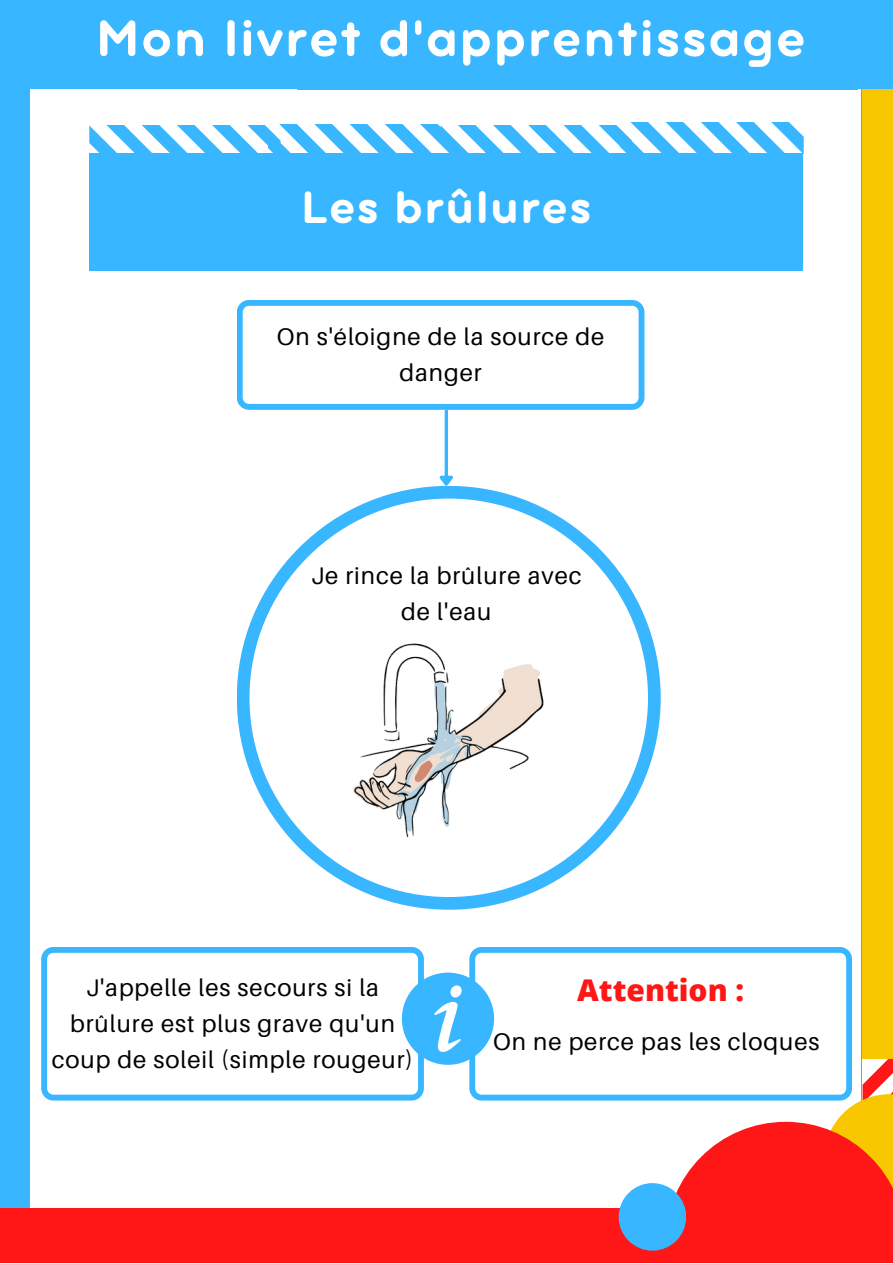
<style>
.page{position:relative;width:893px;height:1264px;background:#fff}
.page>*{position:absolute;margin:0;border:0;box-sizing:border-box;transform-origin:0 0}
.t1{font:55.8px "Aristotelica Pro Tx Bld";letter-spacing:.04em;color:#fff}
.t2{font:49.5px "Aristotelica Pro Tx Bld";letter-spacing:.04em;color:#fff}
.t3{font:800 30px "Open Sans";color:#ff1616}
.t4{font:24px/36px "Aileron";letter-spacing:.04em;color:#000;text-align:center}
</style>
<div class="page">
<div style="left:0;top:0;width:892px;height:1262px;background:#38b6ff"></div>
<div style="left:30px;top:89px;width:830px;height:1119px;background:#fff"></div>
<div style="left:0;top:1208px;width:729px;height:54px;background:#ff1616"></div>
<div style="left:862px;top:89px;width:30px;height:969px;background:#f8c700"></div>
<svg style="left:729px;top:1058px;width:163px;height:43px"></svg>
<svg style="left:823px;top:1094px;width:69px;height:27px;fill:#f8c700"></svg>
<svg style="left:666px;top:1121px;width:226px;height:141px;fill:#ff1616"></svg>
<div style="left:618px;top:1183px;width:68px;height:67px;background:#38b6ff;border-radius:50%"></div>
<div style="left:89px;top:153px;width:713px;height:117px;background:#38b6ff"></div>
<svg style="left:89px;top:123px;width:714px;height:44px"></svg>
<svg style="left:237px;top:300px;width:407px;height:110px"></svg>
<svg style="left:41px;top:947px;width:382px;height:153px"></svg>
<svg style="left:237px;top:486px;width:423px;height:423px"></svg>
<img style="left:339px;top:632px;width:219px;height:218px">
<svg style="left:469px;top:947px;width:382px;height:153px"></svg>
<svg style="left:444px;top:411px;width:4px;height:61px"></svg>
<svg style="left:434px;top:472px;width:22px;height:17px"></svg>
<div style="left:402px;top:972px;width:92px;height:92px;background:#38b6ff;border-radius:50%"></div>
<svg style="left:434px;top:985px;width:27px;height:66px"></svg>
<h1 class="t1" style="left:96px;top:20px;width:710px">Mon livret d'apprentissage</h1>
<h2 class="t2" style="left:301px;top:191px;width:291px">Les brûlures</h2>
<p class="t4" style="left:277px;top:318px;width:329px">On s'éloigne de la source de danger</p>
<p class="t4" style="left:311px;top:557px;width:272px">Je rince la brûlure avec de l'eau</p>
<p class="t4" style="left:52px;top:968px;width:363px">J'appelle les secours si la brûlure est plus grave qu'un coup de soleil (simple rougeur)</p>
<p class="t3" style="left:577px;top:969px;width:169px">Attention :</p>
<p class="t4" style="left:493px;top:1022px;width:328px">On ne perce pas les cloques</p>
</div>
